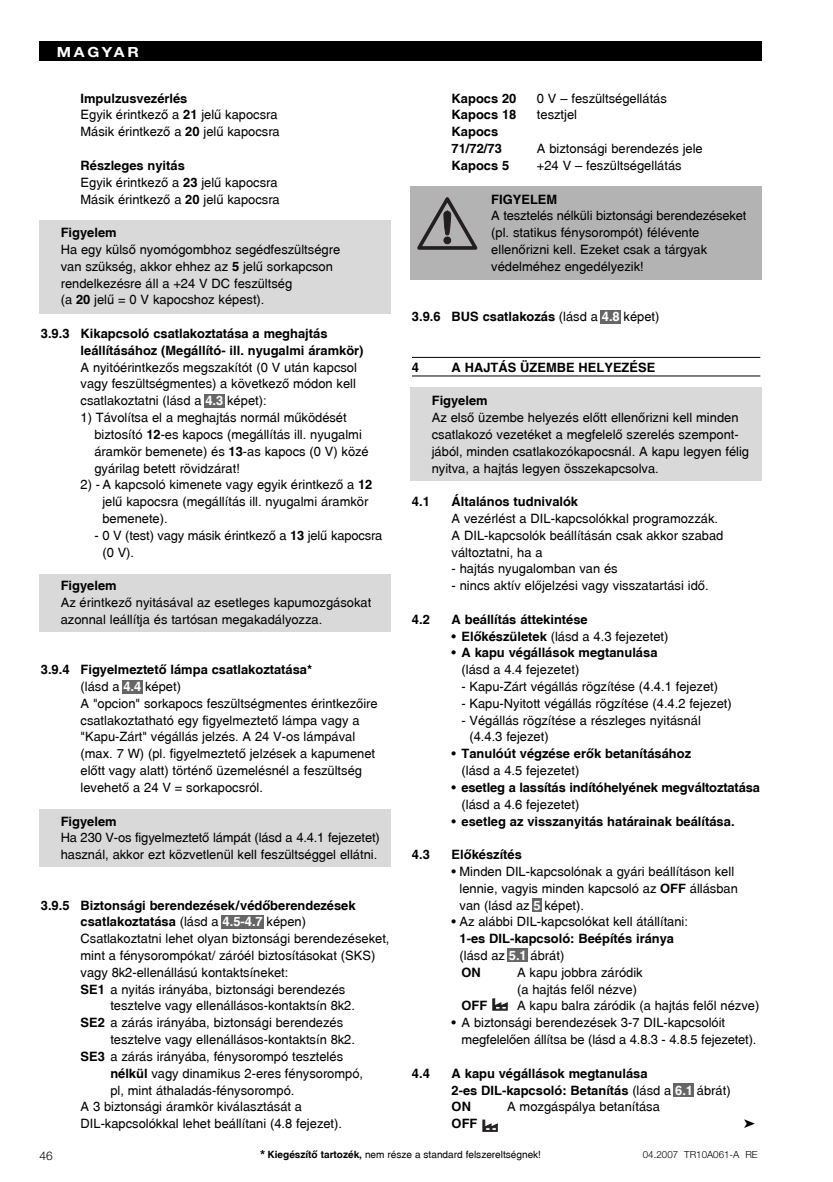
<style>
.page{position:relative;width:833px;height:1182px;background:#fff}
.page>*{position:absolute;margin:0;border:0;box-sizing:border-box;transform-origin:0 0}
.t1{font:700 14px "Helvetica Neue";letter-spacing:.165em;color:#fff;scale:1.13 1}
.t2{font:12.6px/16.8px "H Central";color:#000}
.t3{font:700 12.6px/16.8px "H Central";color:#000}
.t4{font:300 11.9px "Helvetica Neue";color:#000}
.t5{font:9.8px "H Central";color:#000}
.t6{font:300 9.8px "Helvetica Neue";color:#000}
.s1{font-weight:700}
.s2{font-weight:700;color:#fff}
.s3{font-weight:400}
.s4{color:#fff}
.s5{font-family:"Helvetica Neue";font-weight:700;font-size:12.6px}
</style>
<div class="page">
<div style="left:532px;top:898px;width:10px;height:13px;background:#666"></div>
<div style="left:507px;top:948px;width:21px;height:14px;background:#666"></div>
<div style="left:673px;top:1082px;width:21px;height:14px;background:#666"></div>
<div style="left:411px;top:387px;width:351px;height:94px;background:#d9d9d9"></div>
<div style="left:601px;top:310px;width:20px;height:13px;background:#666"></div>
<div style="left:411px;top:186px;width:351px;height:94px;background:#b3b3b3"></div>
<div style="left:221px;top:914px;width:43px;height:14px;background:#666"></div>
<div style="left:39px;top:809px;width:352px;height:57px;background:#d9d9d9"></div>
<div style="left:122px;top:679px;width:21px;height:14px;background:#666"></div>
<div style="left:39px;top:574px;width:352px;height:57px;background:#d9d9d9"></div>
<div style="left:204px;top:394px;width:20px;height:13px;background:#666"></div>
<div style="left:39px;top:220px;width:352px;height:93px;background:#d9d9d9"></div>
<hr style="left:412px;top:357px;width:348px;height:1px;background:#000">
<hr style="left:412px;top:375px;width:348px;height:1px;background:#000">
<svg style="left:483px;top:1119px;width:15px;height:12px"></svg>
<svg style="left:493px;top:998px;width:15px;height:12px"></svg>
<svg style="left:417px;top:197px;width:61px;height:53px"></svg>
<div style="left:39px;top:42px;width:723px;height:19px;background:#000"></div>
<p class="t1" style="left:57px;top:47px;width:74px">MAGYAR</p>
<p class="t2" style="left:81px;top:90px;width:201px"><span class="s1">Impulzusvezérlés<br></span>Egyik érintkezŒ a <span class="s1">21</span> jelı kapocsra<br>Másik érintkezŒ a <span class="s1">20</span> jelı kapocsra</p>
<p class="t2" style="left:81px;top:157px;width:201px"><span class="s1">Részleges nyitás<br></span>Egyik érintkezŒ a <span class="s1">23</span> jelı kapocsra<br>Másik érintkezŒ a <span class="s1">20</span> jelı kapocsra</p>
<p class="t3" style="left:61px;top:224px;width:57px">Figyelem</p>
<p class="t2" style="left:61px;top:241px;width:281px">Ha egy külsŒ nyomógombhoz segédfeszültségre van szükség, akkor ehhez az <span class="s1">5</span> jelı sorkapcson rendelkezésre áll a +24 V DC feszültség<br>(a <span class="s1">20</span> jelı = 0 V kapocshoz képest).</p>
<p class="t3" style="left:81px;top:325px;width:285px;text-indent:-40px">3.9.3 Kikapcsoló csatlakoztatása a meghajtás leállításához (Megállító- ill. nyugalmi áramkör)</p>
<p class="t2" style="left:81px;top:359px;width:278px;text-align:justify">A nyitóérintkezŒs megszakítót (0 V után kapcsol vagy feszültségmentes) a következŒ módon kell csatlakoztatni (lásd a <span class="s2">4.3</span> képet):</p>
<p class="t2" style="left:94px;top:409px;width:276px;text-indent:-14px">1) Távolítsa el a meghajtás normál mıködését biztosító <span class="s1">12</span>-es kapocs (megállítás ill. nyugalmi áramkör bemenete) és <span class="s1">13</span>-as kapocs (0 V) közé gyárilag betett rövidzárat!</p>
<p class="t2" style="left:102px;top:476px;width:272px;text-indent:-22px">2) - A kapcsoló kimenete vagy egyik érintkezŒ a <span class="s1">12 </span>jelı kapocsra (megállítás ill. nyugalmi áramkör bemenete).</p>
<p class="t2" style="left:102px;top:527px;width:282px;text-indent:-8px">- 0 V (test) vagy másik érintkezŒ a <span class="s1">13</span> jelı kapocsra (0 V).</p>
<p class="t3" style="left:61px;top:577px;width:57px">Figyelem</p>
<p class="t2" style="left:61px;top:594px;width:312px">Az érintkezŒ nyitásával az esetleges kapumozgásokat azonnal leállítja és tartósan megakadályozza.</p>
<p class="t2" style="left:81px;top:661px;width:299px;text-indent:-40px"><span class="s1">3.9.4 FigyelmeztetŒ lámpa csatlakoztatása*<br></span>(lásd a <span class="s2">4.4</span> képet)<br>A "opcion" sorkapocs feszültségmentes érintkezŒire csatlakoztatható egy figyelmeztetŒ lámpa vagy a "Kapu-Zárt" végállás jelzés. A 24 V-os lámpával (max. 7 W) (pl. figyelmeztetŒ jelzések a kapumenet elŒtt vagy alatt) történŒ üzemelésnél a feszültség levehetŒ a 24 V = sorkapocsról.</p>
<p class="t3" style="left:61px;top:812px;width:57px">Figyelem</p>
<p class="t2" style="left:61px;top:829px;width:321px">Ha 230 V-os figyelmeztetŒ lámpát (lásd a 4.4.1 fejezetet) használ, akkor ezt közvetlenül kell feszültséggel ellátni.</p>
<p class="t3" style="left:41px;top:896px;width:316px">3.9.5 Biztonsági berendezések/védŒberendezések</p>
<p class="t3" style="left:81px;top:913px;width:227px">csatlakoztatása <span class="s3">(lásd a</span> <span class="s4">4.5-4.7</span> <span class="s3">képen)</span></p>
<p class="t2" style="left:81px;top:930px;width:310px">Csatlakoztatni lehet olyan biztonsági berendezéseket,</p>
<p class="t2" style="left:81px;top:947px;width:296px">mint a fénysorompókat/ záróél biztosításokat (SKS)</p>
<p class="t2" style="left:81px;top:964px;width:209px">vagy 8k2-ellenállású kontaktsíneket:</p>
<p class="t2" style="left:81px;top:980px;width:266px"><span class="s1">SE1</span> a nyitás irányába, biztonsági berendezés</p>
<p class="t2" style="left:110px;top:997px;width:246px">tesztelve vagy ellenállásos-kontaktsín 8k2.</p>
<p class="t2" style="left:81px;top:1014px;width:264px"><span class="s1">SE2</span> a zárás irányába, biztonsági berendezés</p>
<p class="t2" style="left:110px;top:1031px;width:246px">tesztelve vagy ellenállásos-kontaktsín 8k2.</p>
<p class="t2" style="left:81px;top:1048px;width:264px"><span class="s1">SE3</span> a zárás irányába, fénysorompó tesztelés</p>
<p class="t2" style="left:110px;top:1064px;width:254px"><span class="s1">nélkül</span> vagy dinamikus 2-eres fénysorompó,</p>
<p class="t2" style="left:110px;top:1081px;width:186px">pl, mint áthaladás-fénysorompó.</p>
<p class="t2" style="left:81px;top:1098px;width:223px">A 3 biztonsági áramkör kiválasztását a</p>
<p class="t2" style="left:81px;top:1115px;width:263px">DIL-kapcsolókkal lehet beállítani (4.8 fejezet).</p>
<p class="t3" style="left:452px;top:90px;width:66px">Kapocs 20</p>
<p class="t2" style="left:537px;top:90px;width:131px">0 V – feszültségellátás</p>
<p class="t3" style="left:452px;top:107px;width:66px">Kapocs 18</p>
<p class="t2" style="left:537px;top:107px;width:42px">tesztjel</p>
<p class="t3" style="left:452px;top:124px;width:52px">Kapocs<br>71/72/73</p>
<p class="t2" style="left:537px;top:140px;width:167px">A biztonsági berendezés jele</p>
<p class="t3" style="left:452px;top:157px;width:59px">Kapocs 5</p>
<p class="t2" style="left:537px;top:157px;width:146px">+24 V – feszültségellátás</p>
<p class="t3" style="left:491px;top:191px;width:67px">FIGYELEM</p>
<p class="t2" style="left:491px;top:208px;width:257px">A tesztelés nélküli biztonsági berendezéseket (pl. statikus fénysorompót) félévente ellenŒrizni kell. Ezeket csak a tárgyak védelméhez engedélyezik!</p>
<p class="t3" style="left:412px;top:308px;width:249px">3.9.6 BUS csatlakozás <span class="s3">(lásd a</span> <span class="s4">4.8</span> <span class="s3">képet)</span></p>
<p class="t3" style="left:412px;top:359px;width:9px">4</p>
<p class="t3" style="left:452px;top:359px;width:205px">A HAJTÁS ÜZEMBE HELYEZÉSE</p>
<p class="t3" style="left:432px;top:392px;width:57px">Figyelem</p>
<p class="t2" style="left:432px;top:409px;width:319px">Az elsŒ üzembe helyezés elŒtt ellenŒrizni kell minden csatlakozó vezetéket a megfelelŒ szerelés szempont&shy;jából, minden csatlakozókapocsnál. A kapu legyen félig nyitva, a hajtás legyen összekapcsolva.</p>
<p class="t3" style="left:412px;top:493px;width:19px">4.1</p>
<p class="t3" style="left:452px;top:493px;width:128px">Általános tudnivalók</p>
<p class="t2" style="left:452px;top:510px;width:273px">A vezérlést a DIL-kapcsolókkal programozzák.<br>A DIL-kapcsolók beállításán csak akkor szabad változtatni, ha a</p>
<p class="t2" style="left:452px;top:560px;width:168px">- hajtás nyugalomban van és</p>
<p class="t2" style="left:452px;top:577px;width:259px">- nincs aktív elŒjelzési vagy visszatartási idŒ.</p>
<p class="t3" style="left:412px;top:611px;width:19px">4.2</p>
<p class="t3" style="left:452px;top:611px;width:138px">A beállítás áttekintése</p>
<p class="t2" style="left:452px;top:628px;width:218px">• <span class="s1">ElŒkészületek</span> (lásd a 4.3 fejezetet)</p>
<p class="t3" style="left:462px;top:644px;width:197px;text-indent:-10px"><span class="s3">•</span> A kapu végállások megtanulása <span class="s3">(lásd a 4.4 fejezetet)</span></p>
<p class="t2" style="left:462px;top:678px;width:258px">- Kapu-Zárt végállás rögzítése (4.4.1 fejezet)</p>
<p class="t2" style="left:462px;top:695px;width:272px">- Kapu-Nyitott végállás rögzítése (4.4.2 fejezet)</p>
<p class="t2" style="left:469px;top:712px;width:233px;text-indent:-8px">- Végállás rögzítése a részleges nyitásnál (4.4.3 fejezet)</p>
<p class="t3" style="left:462px;top:745px;width:231px;text-indent:-10px"><span class="s3">•</span> Tanulóút végzése erŒk betanításához <span class="s3">(lásd a 4.5 fejezetet)</span></p>
<p class="t3" style="left:462px;top:779px;width:300px;text-indent:-10px"><span class="s3">•</span> esetleg a lassítás indítóhelyének megváltoztatása <span class="s3">(lásd a 4.6 fejezetet)</span></p>
<p class="t3" style="left:452px;top:812px;width:284px"><span class="s3">•</span> esetleg az visszanyitás határainak beálítása.</p>
<p class="t3" style="left:412px;top:846px;width:19px">4.3</p>
<p class="t3" style="left:452px;top:846px;width:72px">ElŒkészítés</p>
<p class="t2" style="left:460px;top:863px;width:280px;text-indent:-8px">• Minden DIL-kapcsolónak a gyári beállításon kell lennie, vagyis minden kapcsoló az <span class="s1">OFF</span> állásban van (lásd az <span class="s2">5</span> képet).</p>
<p class="t2" style="left:452px;top:913px;width:238px">• Az alábbi DIL-kapcsolókat kell átállítani:</p>
<p class="t3" style="left:460px;top:930px;width:216px">1-es DIL-kapcsoló: Beépítés iránya <span class="s3">(lásd az</span> <span class="s4">5.1</span> <span class="s3">ábrát)<br></span>ON</p>
<p class="t2" style="left:517px;top:964px;width:127px">A kapu jobbra záródik (a hajtás felŒl nézve)</p>
<p class="t3" style="left:462px;top:997px;width:27px">OFF</p>
<p class="t2" style="left:517px;top:997px;width:244px">A kapu balra záródik (a hajtás felŒl nézve)</p>
<p class="t2" style="left:462px;top:1014px;width:296px;text-indent:-10px">• A biztonsági berendezések 3-7 DIL-kapcsolóit megfelelŒen állítsa be (lásd a 4.8.3 - 4.8.5 fejezetet).</p>
<p class="t3" style="left:412px;top:1064px;width:19px">4.4</p>
<p class="t3" style="left:452px;top:1064px;width:281px">A kapu végállások megtanulása<br>2-es DIL-kapcsoló: Betanítás <span class="s3">(lásd a</span> <span class="s4">6.1</span> <span class="s3">ábrát)<br></span>ON</p>
<p class="t2" style="left:507px;top:1098px;width:154px">A mozgáspálya betanítása</p>
<p class="t3" style="left:452px;top:1115px;width:27px">OFF</p>
<p class="t4" style="left:39px;top:1151px;width:15px">46</p>
<p class="t5" style="left:260px;top:1147px;width:282px"><span class="s5">*</span> <span class="s1">KiegészítŒ tartozék,</span> nem része a standard felszereltségnek!</p>
<p class="t6" style="left:643px;top:1151px;width:116px">04.2007 TR10A061-A RE</p>
</div>
